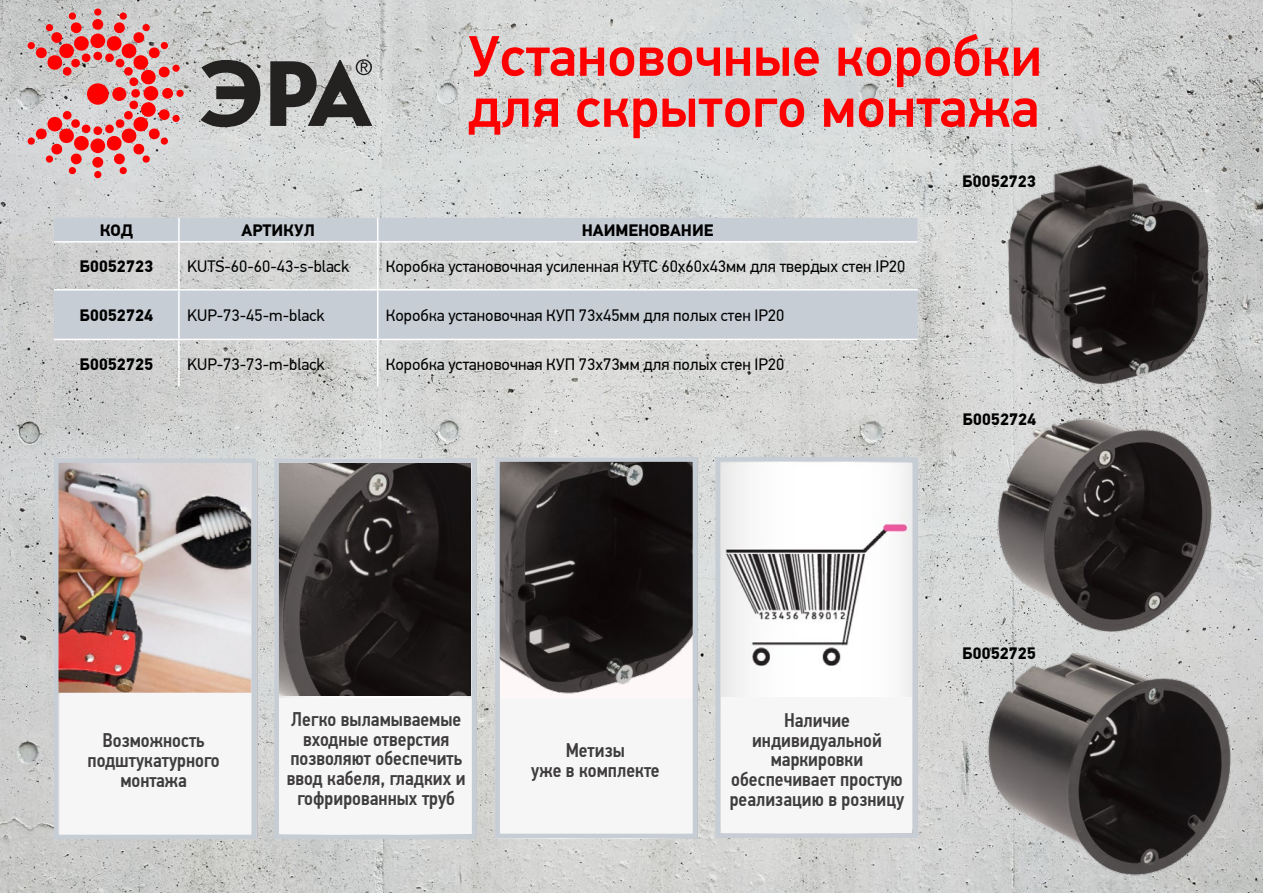
<style>
.page{position:relative;width:1263px;height:893px;background:#fff}
.page>*{position:absolute;margin:0;border:0;box-sizing:border-box;transform-origin:0 0}
.t1{font:500 57px/51px "PF Din Text Pro";color:#f00}
.t2{font:500 19.8px/19.8px "PF Din Text Cond Pro";color:#3e3c3d;text-align:center}
.t3{font:16.5px "PF Din Text Pro";color:#000}
.t4{font:700 16.5px "PF Din Text Pro";color:#000}
</style>
<div class="page">
<img style="left:0;top:0;width:1263px;height:893px">
<svg style="left:201px;top:60px;width:59px;height:67px"></svg>
<div style="left:87px;top:83px;width:22px;height:22px;background:#f00;border-radius:50%"></div>
<div style="left:112px;top:87px;width:14px;height:14px;background:#f00;border-radius:50%"></div>
<div style="left:94px;top:9px;width:7px;height:7px;background:#f00;border-radius:50%"></div>
<div style="left:92px;top:19px;width:11px;height:11px;background:#f00;border-radius:50%"></div>
<div style="left:90px;top:34px;width:15px;height:14px;background:#f00;border-radius:50%"></div>
<div style="left:93px;top:52px;width:9px;height:8px;background:#f00;border-radius:50%"></div>
<div style="left:94px;top:171px;width:7px;height:7px;background:#f00;border-radius:50%"></div>
<div style="left:92px;top:157px;width:11px;height:11px;background:#f00;border-radius:50%"></div>
<div style="left:90px;top:139px;width:15px;height:14px;background:#f00;border-radius:50%"></div>
<div style="left:93px;top:126px;width:9px;height:9px;background:#f00;border-radius:50%"></div>
<svg style="left:27px;top:12px;width:64px;height:64px"></svg>
<svg style="left:105px;top:100px;width:75px;height:75px"></svg>
<div style="left:176px;top:90px;width:8px;height:7px;background:#f00;border-radius:50%"></div>
<div style="left:162px;top:88px;width:11px;height:11px;background:#f00;border-radius:50%"></div>
<div style="left:144px;top:86px;width:14px;height:15px;background:#f00;border-radius:50%"></div>
<div style="left:131px;top:89px;width:9px;height:9px;background:#f00;border-radius:50%"></div>
<svg style="left:27px;top:110px;width:64px;height:65px"></svg>
<svg style="left:105px;top:12px;width:75px;height:75px"></svg>
<svg style="left:270px;top:59px;width:102px;height:67px"></svg>
<svg style="left:54px;top:218px;width:863px;height:121px;fill:#c7cdd4"></svg>
<hr style="left:178px;top:218px;width:2px;height:23px;background:#fff">
<svg style="left:377px;top:218px;width:1px;height:23px"></svg>
<hr style="left:54px;top:241px;width:125px;height:2px;background:#fff">
<hr style="left:179px;top:241px;width:199px;height:2px;background:#fff">
<hr style="left:178px;top:243px;width:2px;height:46px;background:#fff">
<hr style="left:378px;top:241px;width:539px;height:2px;background:#fff">
<hr style="left:377px;top:243px;width:1px;height:46px;background:#fff">
<hr style="left:54px;top:289px;width:125px;height:2px;background:#fff">
<hr style="left:179px;top:289px;width:199px;height:2px;background:#fff">
<hr style="left:178px;top:291px;width:2px;height:48px;background:#fff">
<hr style="left:378px;top:289px;width:539px;height:2px;background:#fff">
<hr style="left:377px;top:291px;width:1px;height:48px;background:#fff">
<hr style="left:54px;top:339px;width:125px;height:1px;background:#fff">
<hr style="left:179px;top:339px;width:199px;height:1px;background:#fff">
<hr style="left:178px;top:340px;width:2px;height:46px;background:#fff">
<hr style="left:378px;top:339px;width:539px;height:1px;background:#fff">
<hr style="left:377px;top:340px;width:1px;height:46px;background:#fff">
<img style="left:998px;top:156px;width:219px;height:234px">
<img style="left:989px;top:412px;width:238px;height:232px">
<img style="left:974px;top:644px;width:268px;height:243px">
<img style="left:59px;top:462px;width:198px;height:376px">
<div style="left:61px;top:693px;width:192px;height:142px;background:#f6f6f6"></div>
<div style="left:54px;top:458px;width:202px;height:381px;border:4px solid #c7cdd4"></div>
<div style="left:279px;top:698px;width:192px;height:135px;background:#f6f6f6"></div>
<img style="left:279px;top:464px;width:192px;height:232px">
<div style="left:274px;top:458px;width:202px;height:381px;border:4px solid #c7cdd4"></div>
<img style="left:500px;top:462px;width:192px;height:246px">
<div style="left:501px;top:698px;width:192px;height:136px;background:#f6f6f6"></div>
<div style="left:495px;top:457px;width:202px;height:381px;border:4px solid #c7cdd4"></div>
<img style="left:720px;top:462px;width:192px;height:371px">
<div style="left:721px;top:698px;width:190px;height:135px;background:#f6f6f6"></div>
<div style="left:715px;top:457px;width:202px;height:381px;border:4px solid #c7cdd4"></div>
<h1 class="t1" style="left:468px;top:32px;width:576px">Установочные коробки для скрытого монтажа</h1>
<p class="t4" style="left:100px;top:220px;width:35px">КОД</p>
<p class="t4" style="left:241px;top:220px;width:75px">АРТИКУЛ</p>
<p class="t4" style="left:582px;top:220px;width:133px">НАИМЕНОВАНИЕ</p>
<p class="t4" style="left:80px;top:256px;width:75px">Б0052723</p>
<p class="t3" style="left:187px;top:257px;width:164px">KUTS-60-60-43-s-black</p>
<p class="t3" style="left:386px;top:257px;width:521px">Коробка установочная усиленная КУТС 60х60х43мм для твердых стен IP20</p>
<p class="t4" style="left:80px;top:305px;width:75px">Б0052724</p>
<p class="t3" style="left:187px;top:305px;width:139px">KUP-73-45-m-black</p>
<p class="t3" style="left:386px;top:305px;width:400px">Коробка установочная КУП 73х45мм для полых стен IP20</p>
<p class="t4" style="left:80px;top:354px;width:75px">Б0052725</p>
<p class="t3" style="left:187px;top:354px;width:139px">KUP-73-73-m-black</p>
<p class="t3" style="left:386px;top:354px;width:400px">Коробка установочная КУП 73х73мм для полых стен IP20</p>
<p class="t4" style="left:962px;top:172px;width:75px">Б0052723</p>
<p class="t4" style="left:963px;top:409px;width:75px">Б0052724</p>
<p class="t2" style="left:88px;top:731px;width:134px">Возможность подштукатурного монтажа</p>
<p class="t2" style="left:287px;top:709px;width:180px">Легко выламываемые входные отверстия позволяют обеспечить ввод кабеля, гладких и гофрированных труб</p>
<p class="t2" style="left:531px;top:740px;width:130px">Метизы<br>уже в комплекте</p>
<p class="t2" style="left:730px;top:710px;width:176px">Наличие индивидуальной маркировки обеспечивает простую реализацию в розницу</p>
<p class="t4" style="left:962px;top:643px;width:75px">Б0052725</p>
</div>
